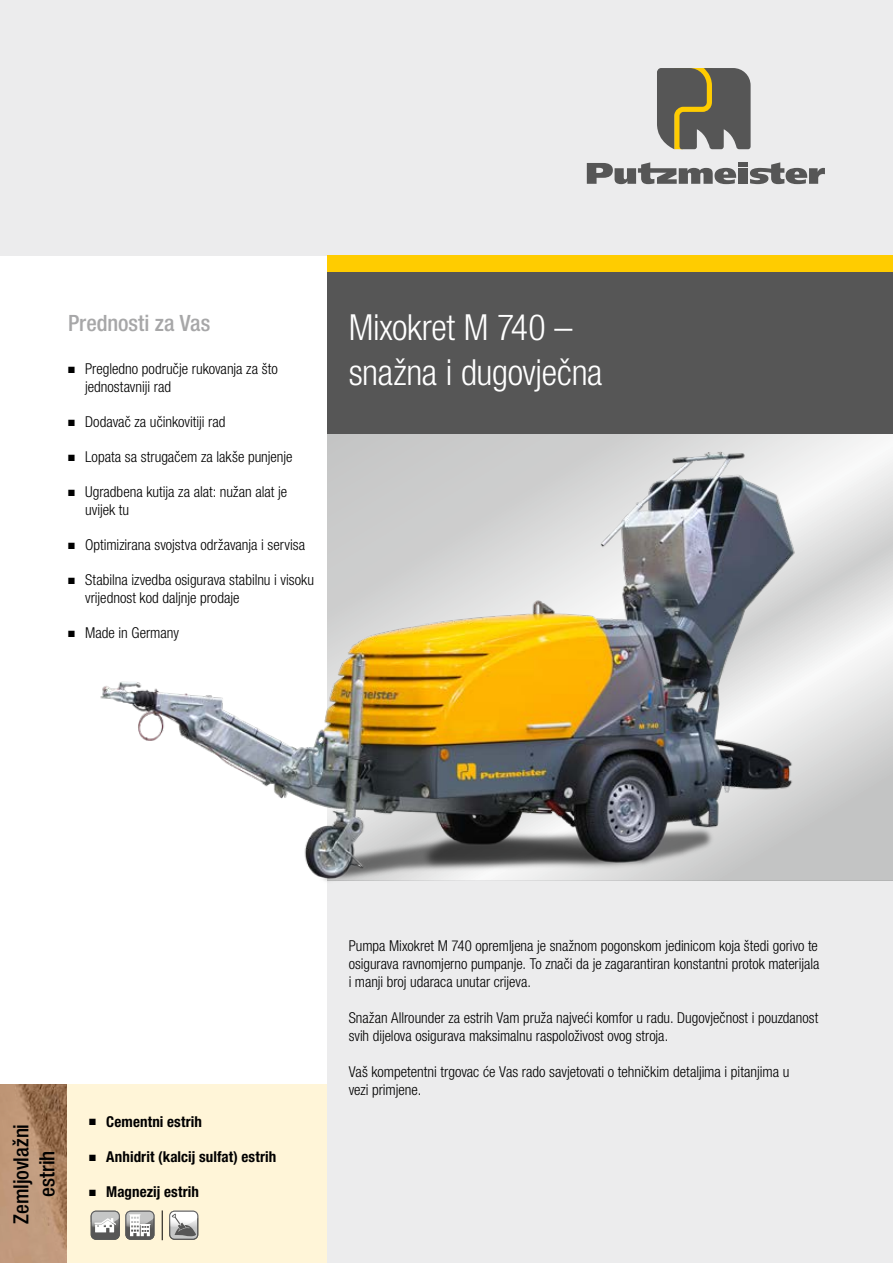
<style>
.page{position:relative;width:893px;height:1263px;background:#fff}
.page>*{position:absolute;margin:0;border:0;box-sizing:border-box;transform-origin:0 0}
.t1{font:300 condensed 36px/45px "Helvetica Neue LT Pro";letter-spacing:-.01em;color:#fff}
.t2{font:500 condensed 22.5px "Helvetica Neue LT Pro";color:#a7a7a8}
.t3{font:500 condensed 21px/26.2px "Helvetica Neue LT Pro";letter-spacing:-.005em;color:#000;text-align:center}
.t4{font:300 condensed 15px/18px "Helvetica Neue LT Pro";color:#000}
.t5{font:700 condensed 15px "Helvetica Neue LT Pro";letter-spacing:.005em;color:#000}
.t6{font:9px "Zapf Dingbats Std";color:#000}
</style>
<div class="page">
<img style="left:0;top:1084px;width:68px;height:179px">
<div style="left:68px;top:1084px;width:259px;height:179px;background:#fff5d8"></div>
<div style="left:327px;top:880px;width:566px;height:383px;background:#ececed"></div>
<div style="left:0;top:0;width:893px;height:255px;background:#ececed"></div>
<svg style="left:657px;top:68px;width:94px;height:81px;background:#6e6a5a"></svg>
<div style="left:738px;top:168px;width:9px;height:16px;background:#565656"></div>
<svg style="left:750px;top:162px;width:75px;height:22px"></svg>
<svg style="left:587px;top:162px;width:149px;height:22px"></svg>
<div style="left:738px;top:162px;width:9px;height:5px;background:#565656"></div>
<div style="left:327px;top:255px;width:566px;height:17px;background:#fc0"></div>
<svg style="left:91px;top:1211px;width:63px;height:29px;background:#aeadaa"></svg>
<hr style="left:162px;top:1210px;width:1px;height:30px;background:#000">
<svg style="left:169px;top:1211px;width:29px;height:29px"></svg>
<img style="left:100px;top:434px;width:793px;height:447px">
<div style="left:327px;top:272px;width:566px;height:162px;background:#565656"></div>
<h2 class="t2" style="left:68px;top:309px;width:144px">Prednosti za Vas</h2>
<p class="t4" style="left:85px;top:360px;width:194px;text-indent:-17px">■ Pregledno područje rukovanja za što jednostavniji rad</p>
<p class="t6" style="left:75px;top:418px;width:4px">■</p>
<p class="t6" style="left:75px;top:365px;width:4px">■</p>
<p class="t4" style="left:68px;top:413px;width:159px">■ Dodavač za učinkovitiji rad</p>
<p class="t6" style="left:75px;top:453px;width:4px">■</p>
<p class="t4" style="left:68px;top:448px;width:226px">■ Lopata sa strugačem za lakše punjenje</p>
<p class="t6" style="left:75px;top:488px;width:4px">■</p>
<p class="t4" style="left:85px;top:483px;width:204px;text-indent:-17px">■ Ugradbena kutija za alat: nužan alat je uvijek tu</p>
<p class="t6" style="left:75px;top:541px;width:4px">■</p>
<p class="t4" style="left:68px;top:536px;width:239px">■ Optimizirana svojstva održavanja i servisa</p>
<p class="t6" style="left:75px;top:576px;width:4px">■</p>
<p class="t4" style="left:85px;top:571px;width:230px;text-indent:-17px">■ Stabilna izvedba osigurava stabilnu i visoku vrijednost kod daljnje prodaje</p>
<p class="t6" style="left:75px;top:629px;width:4px">■</p>
<p class="t4" style="left:68px;top:624px;width:113px">■ Made in Germany</p>
<h1 class="t1" style="left:349px;top:305px;width:255px">Mixokret M 740 – snažna i dugovječna</h1>
<h3 class="t3" style="left:8px;top:1223px;width:101px;rotate:-90deg">Zemljovlažni estrih</h3>
<p class="t5" style="left:89px;top:1112px;width:114px">■ Cementni estrih</p>
<p class="t5" style="left:89px;top:1147px;width:188px">■ Anhidrit (kalcij sulfat) estrih</p>
<p class="t5" style="left:89px;top:1182px;width:111px">■ Magnezij estrih</p>
<p class="t4" style="left:349px;top:936px;width:472px;text-align:justify">Pumpa Mixokret M 740 opremljena je snažnom pogonskom jedinicom koja štedi gorivo te osigurava ravnomjerno pumpanje. To znači da je zagarantiran konstantni protok materijala i manji broj udaraca unutar crijeva.</p>
<p class="t4" style="left:349px;top:1008px;width:471px">Snažan Allrounder za estrih Vam pruža najveći komfor u radu. Dugovječnost i pouzdanost svih dijelova osigurava maksimalnu raspoloživost ovog stroja.</p>
<p class="t4" style="left:349px;top:1062px;width:442px">Vaš kompetentni trgovac će Vas rado savjetovati o tehničkim detaljima i pitanjima u vezi primjene.</p>
</div>
